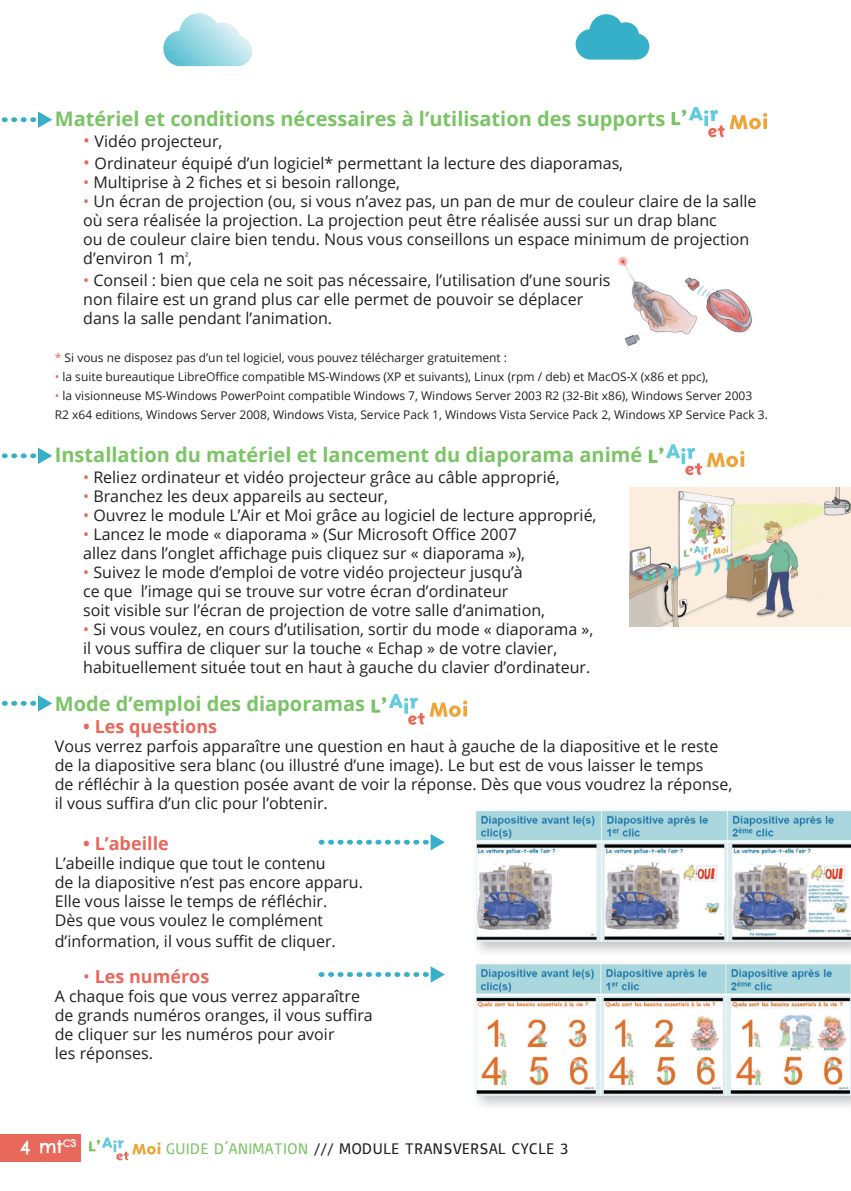
<style>
.page{position:relative;width:851px;height:1191px;background:#fff}
.page>*{position:absolute;margin:0;border:0;box-sizing:border-box;transform-origin:0 0}
.t1{font:700 20px "Open Sans";color:#7bc466}
.t2{font:700 18px "Open Sans";color:#e8685c}
.t3{font:18px "Chelsea Market";color:#fff}
.t4{font:16px/19px "Open Sans";color:#231f20}
.t5{font:16px "Basic";color:#231f20}
.t6{font:12px/19px "Open Sans";color:#231f20}
.t7{font:10.4px "Chelsea Market";color:#fff}
.s1{font-size:18px;color:#e8685c}
.s2{color:#e8685c}
.s3{font-weight:400}
.s4{color:#7bc466}
</style>
<div class="page">
<div style="left:0;top:1134px;width:81px;height:27px;background:#e8685c"></div>
<svg style="left:89px;top:1138px;width:71px;height:22px"></svg>
<svg style="left:163px;top:13px;width:89px;height:54px"></svg>
<svg style="left:575px;top:14px;width:74px;height:46px"></svg>
<div style="left:470px;top:805px;width:380px;height:153px;background:#231f20;opacity:.27"></div>
<img style="left:475px;top:810px;width:375px;height:131px">
<svg style="left:318px;top:834px;width:127px;height:16px"></svg>
<div style="left:470px;top:958px;width:380px;height:153px;background:#231f20;opacity:.27"></div>
<img style="left:475px;top:963px;width:375px;height:132px">
<svg style="left:318px;top:966px;width:127px;height:16px"></svg>
<svg style="left:671px;top:107px;width:96px;height:30px"></svg>
<svg style="left:648px;top:445px;width:96px;height:30px"></svg>
<svg style="left:371px;top:694px;width:96px;height:31px"></svg>
<svg style="left:1px;top:447px;width:51px;height:17px"></svg>
<svg style="left:1px;top:695px;width:51px;height:16px"></svg>
<svg style="left:1px;top:111px;width:51px;height:17px"></svg>
<img style="left:630px;top:487px;width:220px;height:139px">
<img style="left:618px;top:256px;width:134px;height:91px">
<p class="t1" style="left:55px;top:104px;width:612px">Matériel et conditions nécessaires à l’utilisation des supports</p>
<p class="t4" style="left:83px;top:131px;width:141px"><span class="s1">•</span> Vidéo projecteur,</p>
<p class="t4" style="left:83px;top:153px;width:541px"><span class="s1">•</span> Ordinateur équipé d’un logiciel* permettant la lecture des diaporamas,</p>
<p class="t4" style="left:83px;top:172px;width:318px"><span class="s2">•</span> Multiprise à 2 fiches et si besoin rallonge,</p>
<p class="t4" style="left:83px;top:191px;width:674px"><span class="s2">•</span> Un écran de projection (ou, si vous n’avez pas, un pan de mur de couleur claire de la salle où sera réalisée la projection. La projection peut être réalisée aussi sur un drap blanc<br>ou de couleur claire bien tendu. Nous vous conseillons un espace minimum de projection d’environ 1 m<sup>²</sup>,</p>
<p class="t4" style="left:83px;top:270px;width:528px"><span class="s2">•</span> Conseil : bien que cela ne soit pas nécessaire, l’utilisation d’une souris non filaire est un grand plus car elle permet de pouvoir se déplacer dans la salle pendant l’animation.</p>
<p class="t6" style="left:55px;top:347px;width:454px"><span class="s2">*</span> Si vous ne disposez pas d’un tel logiciel, vous pouvez télécharger gratuitement :</p>
<p class="t6" style="left:55px;top:366px;width:655px"><span class="s2">•</span> la suite bureautique LibreOffice compatible MS-Windows (XP et suivants), Linux (rpm / deb) et MacOS-X (x86 et ppc),</p>
<p class="t6" style="left:55px;top:385px;width:714px"><span class="s2">•</span> la visionneuse MS-Windows PowerPoint compatible Windows 7, Windows Server 2003 R2 (32-Bit x86), Windows Server 2003<br>R2 x64 editions, Windows Server 2008, Windows Vista, Service Pack 1, Windows Vista Service Pack 2, Windows XP Service Pack 3.</p>
<p class="t1" style="left:55px;top:440px;width:589px">Installation du matériel et lancement du diaporama animé</p>
<p class="t4" style="left:83px;top:467px;width:478px"><span class="s2">•</span> Reliez ordinateur et vidéo projecteur grâce au câble approprié,</p>
<p class="t4" style="left:83px;top:486px;width:306px"><span class="s2">•</span> Branchez les deux appareils au secteur,</p>
<p class="t4" style="left:83px;top:505px;width:515px"><span class="s2">•</span> Ouvrez le module L’Air et Moi grâce au logiciel de lecture approprié,</p>
<p class="t4" style="left:83px;top:524px;width:443px"><span class="s2">•</span> Lancez le mode « diaporama » (Sur Microsoft Office 2007 allez dans l’onglet affichage puis cliquez sur « diaporama »),</p>
<p class="t4" style="left:83px;top:562px;width:463px"><span class="s2">•</span> Suivez le mode d’emploi de votre vidéo projecteur jusqu’à<br>ce que l’image qui se trouve sur votre écran d’ordinateur<br>soit visible sur l’écran de projection de votre salle d’animation,</p>
<p class="t4" style="left:83px;top:619px;width:511px"><span class="s2">•</span> Si vous voulez, en cours d’utilisation, sortir du mode « diaporama », il vous suffira de cliquer sur la touche « Echap » de votre clavier, habituellement située tout en haut à gauche du clavier d’ordinateur.</p>
<p class="t1" style="left:55px;top:690px;width:312px">Mode d’emploi des diaporamas</p>
<p class="t2" style="left:83px;top:713px;width:135px">• Les questions</p>
<p class="t4" style="left:55px;top:736px;width:679px">Vous verrez parfois apparaître une question en haut à gauche de la diapositive et le reste de la diapositive sera blanc (ou illustré d’une image). Le but est de vous laisser le temps<br>de réfléchir à la question posée avant de voir la réponse. Dès que vous voudrez la réponse, il vous suffira d’un clic pour l’obtenir.</p>
<p class="t2" style="left:83px;top:830px;width:87px">• L’abeille</p>
<p class="t4" style="left:55px;top:852px;width:310px">L’abeille indique que tout le contenu<br>de la diapositive n’est pas encore apparu.<br>Elle vous laisse le temps de réfléchir.<br>Dès que vous voulez le complément</p>
<p class="t4" style="left:55px;top:931px;width:282px">d’information, il vous suffit de cliquer.</p>
<p class="t2" style="left:83px;top:963px;width:128px"><span class="s3">•</span> Les numéros</p>
<p class="t4" style="left:55px;top:986px;width:319px">A chaque fois que vous verrez apparaître de grands numéros oranges, il vous suffira de cliquer sur les numéros pour avoir<br>les réponses.</p>
<p class="t7" style="left:63px;top:1136px;width:15px">C3</p>
<p class="t3" style="left:20px;top:1135px;width:44px">4 mt</p>
<p class="t5" style="left:166px;top:1138px;width:404px"><span class="s4">GUIDE D’ANIMATION</span> /// MODULE TRANSVERSAL CYCLE 3</p>
</div>
